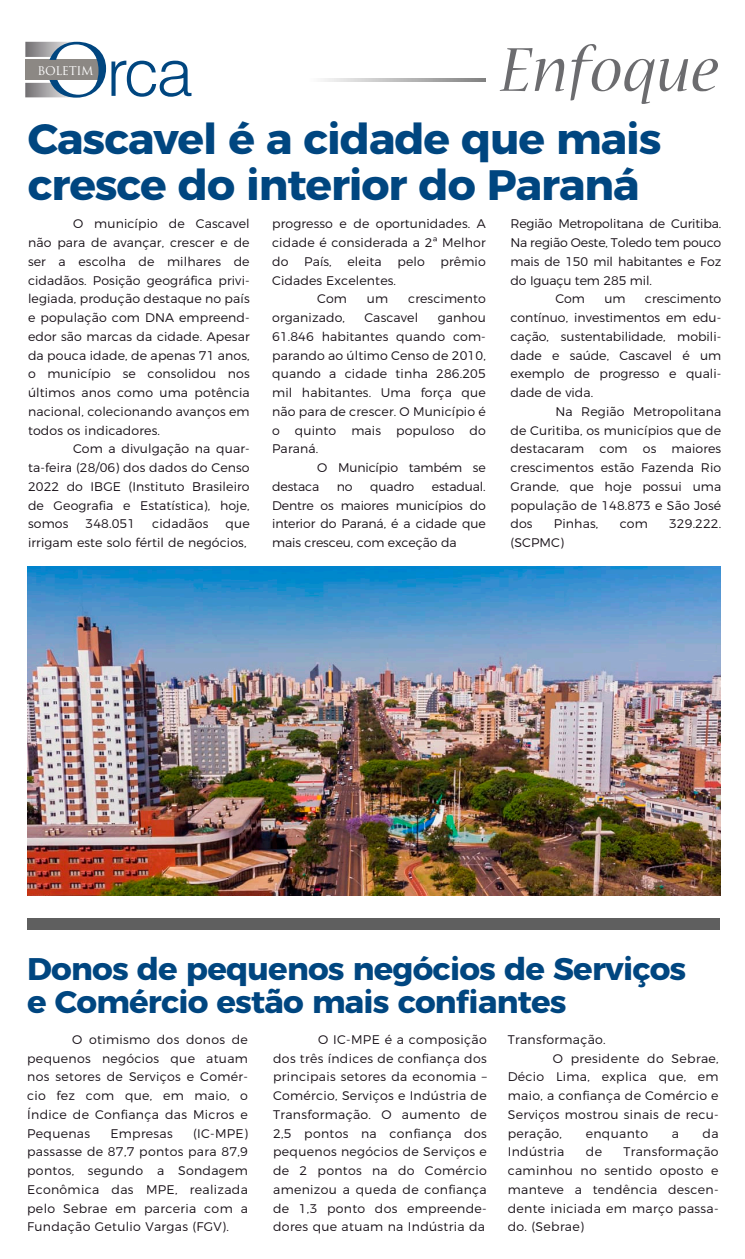
<style>
.page{position:relative;width:745px;height:1259px;background:#fff}
.page>*{position:absolute;margin:0;border:0;box-sizing:border-box;transform-origin:0 0}
.t1{font:italic 70.25px "Nueva Std";letter-spacing:.01em;color:#6c6c6f}
.t2{font:700 42.5px/45px "Montserrat";letter-spacing:-.025em;color:#004680;scale:1.04 1}
.t3{font:700 31.25px/32.5px "Montserrat";letter-spacing:-.025em;color:#004680;scale:1.04 1}
.t4{font:300 12.5px/18.8px "Montserrat";letter-spacing:.01em;color:#150e15;text-align:justify}
.t5{font:300 12.5px/18.8px "Montserrat";letter-spacing:-.01em;color:#150e15}
.t6{font:11.75px "Trajan Pro";letter-spacing:-.035em;color:#fff}
</style>
<div class="page">
<img style="left:28px;top:567px;width:691px;height:328px">
<svg style="left:323px;top:78px;width:162px;height:4px"></svg>
<svg style="left:25px;top:42px;width:166px;height:56px"></svg>
<div style="left:28px;top:918px;width:691px;height:11px;background:#5f5f5f"></div>
<p class="t6" style="left:37px;top:63px;width:57px">BOLETIM</p>
<h1 class="t1" style="left:500px;top:38px;width:220px">Enfoque</h1>
<h2 class="t2" style="left:28px;top:114px;width:610px">Cascavel é a cidade que mais cresce do interior do Paraná</h2>
<p class="t4" style="left:28px;top:213px;width:223px;text-indent:45px">O município de Cascavel não para de avançar, crescer e de ser a escolha de milhares de cidadãos. Posição geográfica privi&shy;legiada, produção destaque no país e população com DNA empreend&shy;edor são marcas da cidade. Apesar da pouca idade, de apenas 71 anos, o município se consolidou nos últimos anos como uma potência nacional, colecionando avanços em todos os indicadores.</p>
<p class="t4" style="left:28px;top:438px;width:223px;text-indent:45px">Com a divulgação na quar&shy;ta-feira (28/06) dos dados do Censo 2022 do IBGE (Instituto Brasileiro de Geografia e Estatística), hoje, somos</p>
<p class="t4" style="left:85px;top:513px;width:51px">348.051</p>
<p class="t4" style="left:152px;top:513px;width:58px">cidadãos</p>
<p class="t4" style="left:28px;top:513px;width:223px;text-align:right">que<br>irrigam este solo fértil de negócios,</p>
<p class="t4" style="left:272px;top:213px;width:215px">progresso e de oportunidades. A cidade é considerada a 2ª Melhor do</p>
<p class="t4" style="left:304px;top:251px;width:29px">País,</p>
<p class="t4" style="left:347px;top:251px;width:36px">eleita</p>
<p class="t4" style="left:397px;top:251px;width:29px">pelo</p>
<p class="t4" style="left:440px;top:251px;width:47px">prêmio</p>
<p class="t4" style="left:272px;top:270px;width:125px;text-align:center">Cidades Excelentes.<br>Com</p>
<p class="t4" style="left:367px;top:288px;width:23px">um</p>
<p class="t4" style="left:408px;top:288px;width:79px">crescimento</p>
<p class="t4" style="left:272px;top:307px;width:74px">organizado,</p>
<p class="t4" style="left:364px;top:307px;width:55px">Cascavel</p>
<p class="t4" style="left:272px;top:307px;width:215px;text-indent:165px">ganhou 61.846 habitantes quando com&shy;parando ao último Censo de 2010, quando a cidade tinha 286.205 mil habitantes. Uma força que não para de crescer. O Município é o quinto mais populoso do Paraná.</p>
<p class="t5" style="left:272px;top:457px;width:215px;text-indent:45px">O Município também se destaca</p>
<p class="t4" style="left:272px;top:476px;width:215px;text-indent:160px">estadual.<br>Dentre os maiores municípios do interior do Paraná, é a cidade que mais cresceu, com exceção da</p>
<p class="t4" style="left:336px;top:476px;width:17px">no</p>
<p class="t4" style="left:370px;top:476px;width:46px">quadro</p>
<p class="t5" style="left:510px;top:213px;width:212px">Região Metropolitana de Curitiba.</p>
<p class="t5" style="left:510px;top:232px;width:212px">Na região Oeste, Toledo tem pouco</p>
<p class="t5" style="left:510px;top:251px;width:212px">mais de 150 mil habitantes e Foz</p>
<p class="t5" style="left:510px;top:270px;width:143px">do Iguaçu tem 285 mil.</p>
<p class="t4" style="left:555px;top:288px;width:31px">Com</p>
<p class="t4" style="left:604px;top:288px;width:23px">um</p>
<p class="t4" style="left:510px;top:288px;width:212px;text-indent:134px">crescimento contínuo, investimentos em edu&shy;cação, sustentabilidade, mobili&shy;dade e saúde, Cascavel é um exemplo de progresso e quali&shy;dade de vida.</p>
<p class="t4" style="left:510px;top:401px;width:212px;text-indent:45px">Na Região Metropolitana de Curitiba, os municípios que de destacaram com os maiores crescimentos estão Fazenda Rio Grande, que hoje possui uma população de 148.873 e São José dos</p>
<p class="t4" style="left:553px;top:513px;width:46px">Pinhas,</p>
<p class="t4" style="left:619px;top:513px;width:30px">com</p>
<p class="t4" style="left:668px;top:513px;width:54px">329.222.</p>
<p class="t4" style="left:510px;top:532px;width:55px">(SCPMC)</p>
<h3 class="t3" style="left:27px;top:950px;width:635px">Donos de pequenos negócios de Serviços e Comércio estão mais confiantes</h3>
<p class="t4" style="left:27px;top:1029px;width:222px;text-indent:45px">O otimismo dos donos de pequenos negócios que atuam nos setores de Serviços e Comér&shy;cio fez com que, em maio, o Índice de Confiança das Micros e Pequenas</p>
<p class="t4" style="left:27px;top:1122px;width:222px;text-indent:166px">(IC-MPE) passasse de 87,7 pontos para 87,9 pontos, segundo a Sondagem Econômica das MPE, realizada pelo Sebrae em parceria com a Fundação Getulio Vargas (FGV).</p>
<p class="t4" style="left:110px;top:1122px;width:64px">Empresas</p>
<p class="t4" style="left:273px;top:1029px;width:215px;text-indent:45px">O IC-MPE é a composição dos três índices de confiança dos principais setores da economia – Comércio, Serviços e Indústria de Transformação. O aumento de 2,5 pontos na confiança dos pequenos negócios de Serviços e de 2 pontos na do Comércio amenizou a queda de confiança de 1,3 ponto dos empreende&shy;dores que atuam na Indústria da</p>
<p class="t4" style="left:507px;top:1029px;width:99px">Transformação.</p>
<p class="t4" style="left:552px;top:1047px;width:167px">O presidente do Sebrae,</p>
<p class="t4" style="left:507px;top:1066px;width:212px">Décio Lima, explica que, em</p>
<p class="t4" style="left:507px;top:1085px;width:212px">maio, a confiança de Comércio e</p>
<p class="t4" style="left:507px;top:1104px;width:212px">Serviços mostrou sinais de recu-</p>
<p class="t4" style="left:507px;top:1122px;width:56px">peração,</p>
<p class="t4" style="left:585px;top:1122px;width:64px">enquanto</p>
<p class="t4" style="left:671px;top:1122px;width:9px">a</p>
<p class="t4" style="left:702px;top:1122px;width:18px">da</p>
<p class="t4" style="left:507px;top:1141px;width:58px">Indústria</p>
<p class="t4" style="left:585px;top:1141px;width:18px">de</p>
<p class="t4" style="left:507px;top:1141px;width:212px;text-indent:116px">Transformação caminhou no sentido oposto e manteve a tendência descen&shy;dente iniciada em março passa&shy;do. (Sebrae)</p>
</div>
